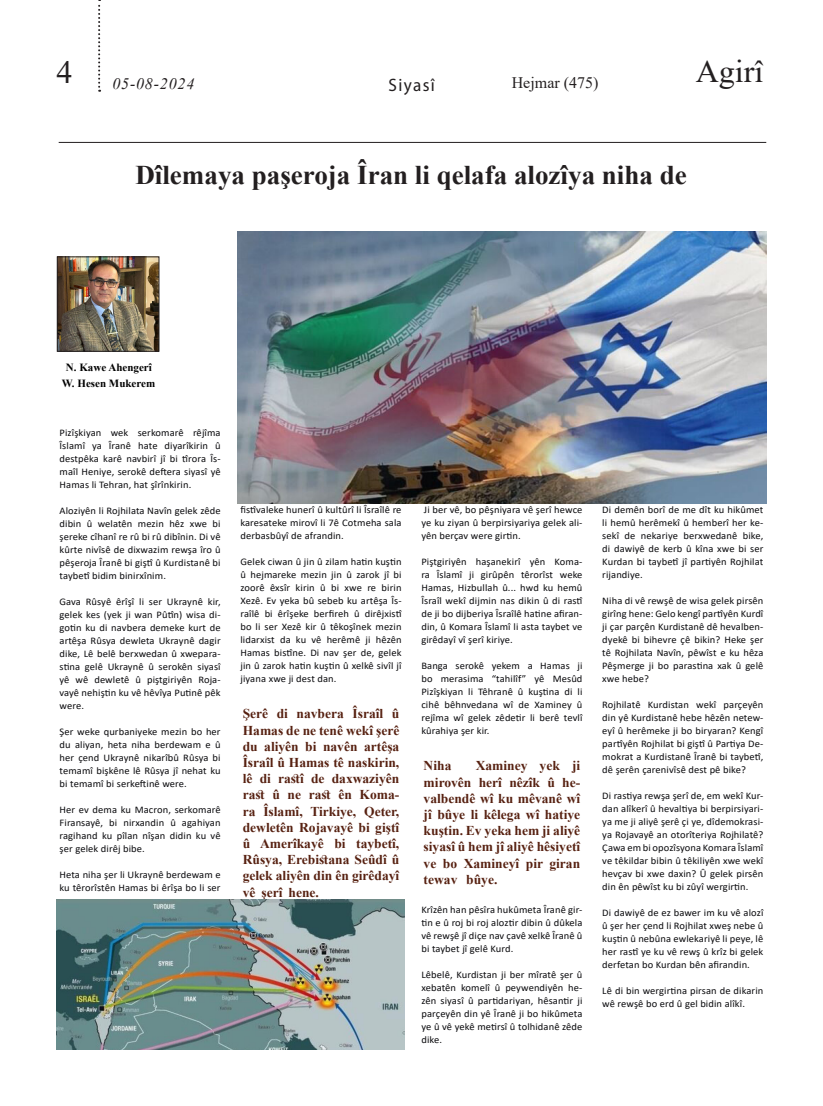
<style>
.page{position:relative;width:823px;height:1106px;background:#fff}
.page>*{position:absolute;margin:0;border:0;box-sizing:border-box;transform-origin:0 0}
.t1{font:32px "Times New Roman";color:#231f20}
.t2{font:700 27px "Times New Roman";color:#231f20}
.t3{font:18px "Myriad Pro";letter-spacing:.08em;color:#231f20;scale:.95 1}
.t4{font:16px "Times New Roman";color:#231f20}
.t5{font:italic 16px "Times New Roman";letter-spacing:.05em;color:#231f20}
.Heading_3{font:700 13.5px/16.2px "Times New Roman";color:#572111;text-align:justify}
.t6{font:700 11px "Times New Roman";color:#000}
.t7{font:10.1px/13px "Calibri";letter-spacing:.01em;color:#0b0b0e;text-align:justify;scale:1.04 1}
</style>
<div class="page">
<svg style="left:98px;top:0;width:2px;height:92px"></svg>
<hr style="left:59px;top:142px;width:706px;height:1px;background:#231f20">
<img style="left:237px;top:231px;width:528px;height:273px">
<img style="left:59px;top:258px;width:98px;height:92px">
<div style="left:57px;top:256px;width:102px;height:96px;border:1px solid #231f20"></div>
<img style="left:57px;top:900px;width:347px;height:149px">
<h1 class="t1" style="left:56px;top:50px;width:18px">4</h1>
<h1 class="t1" style="left:695px;top:49px;width:69px">Agirî</h1>
<h3 class="t5" style="left:112px;top:72px;width:83px">05-08-2024</h3>
<p class="t3" style="left:388px;top:74px;width:50px">Siyasî</p>
<h3 class="t4" style="left:511px;top:72px;width:88px">Hejmar (475)</h3>
<p class="t2" style="left:135px;top:156px;width:552px">Dîlemaya paşeroja Îran li qelafa alozîya niha de</p>
<p class="t6" style="left:66px;top:359px;width:87px">N. Kawe Ahengerî</p>
<p class="t6" style="left:62px;top:375px;width:95px">W. Hesen Mukerem</p>
<p class="t7" style="left:59px;top:425px;width:156px">Pizîşkiyan wek serkomarê rêjîma Îslamî ya Îranê hate diyarîkirin û destpêka karê navbirî jî bi tîrora Îs&shy;maîl Heniye, serokê deftera siyasî yê Hamas li Tehran, hat şîrînkirin.</p>
<p class="t7" style="left:59px;top:503px;width:156px">Aloziyên li Rojhilata Navîn gelek zêde dibin û welatên mezin hêz xwe bi şereke cîhanî re rû bi rû dibînin. Di vê kûrte nivîsê de dixwazim rewşa îro û pêşeroja Îranê bi giştî û Kurdistanê bi taybetî bidim binirxînim.</p>
<p class="t7" style="left:59px;top:594px;width:156px">Gava Rûsyê êrîşî li ser Ukraynê kir, gelek kes (yek ji wan Pûtîn) wisa di&shy;gotin ku di navbera demeke kurt de artêşa Rûsya dewleta Ukraynê dagir dike, Lê belê berxwedan û xwepara&shy;stina gelê Ukraynê û serokên siyasî yê wê dewletê û piştgiriyên Roja&shy;vayê nehiştin ku vê hêvîya Putinê pêk were.</p>
<p class="t7" style="left:59px;top:724px;width:156px">Şer weke qurbaniyeke mezin bo her du aliyan, heta niha berdewam e û her çend Ukraynê nikarîbû Rûsya bi temamî bişkêne lê Rûsya jî nehat ku bi temamî bi serkeftinê were.</p>
<p class="t7" style="left:59px;top:802px;width:156px">Her ev dema ku Macron, serkomarê Firansayê, bi nirxandin û agahiyan ragihand ku pîlan nîşan didin ku vê şer gelek dirêj bibe.</p>
<p class="t7" style="left:59px;top:867px;width:156px">Heta niha şer li Ukraynê berdewam e ku têrorîstên Hamas bi êrîşa bo li ser</p>
<p class="t7" style="left:240px;top:503px;width:156px">fistîvaleke hunerî û kultûrî li Îsraîlê re karesateke mirovî li 7ê Cotmeha sala derbasbûyî de afrandin.</p>
<p class="t7" style="left:240px;top:555px;width:156px">Gelek ciwan û jin û zilam hatin kuştin û hejmareke mezin jin û zarok jî bi zoorê êxsîr kirin û bi xwe re birin Xezê. Ev yeka bû sebeb ku artêşa Îs&shy;raîlê bi êrîşeke berfireh û dirêjxistî bo li ser Xezê kir û têkoşînek mezin lidarxist da ku vê herêmê ji hêzên Hamas bistîne. Di nav şer de, gelek jin û zarok hatin kuştin û xelkê sivîl jî jiyana xwe ji dest dan.</p>
<p class="Heading_3" style="left:242px;top:705px;width:158px">Şerê di navbera Îsraîl û Hamas de ne tenê wekî şerê du aliyên bi navên artêşa Îsraîl û Hamas tê naskirin, lê di rastî de daxwaziyên rast û ne rast ên Koma&shy;ra Îslamî, Tirkiye, Qeter, dewletên Rojavayê bi giştî û Amerîkayê bi taybetî, Rûsya, Erebistana Seûdî û gelek aliyên din ên girêdayî vê şerî hene.</p>
<p class="t7" style="left:421px;top:503px;width:156px">Ji ber vê, bo pêşniyara vê şerî hewce ye ku ziyan û berpirsiyariya gelek ali&shy;yên berçav were girtin.</p>
<p class="t7" style="left:421px;top:555px;width:156px">Piştgiriyên haşanekirî yên Koma&shy;ra Îslamî ji girûpên têrorîst weke Hamas, Hizbullah û... hwd ku hemû Îsraîl wekî dijmin nas dikin û di rastî de ji bo dijberiya Îsraîlê hatine afiran&shy;din, û Komara Îslamî li asta taybet ve girêdayî vî şerî kiriye.</p>
<p class="t7" style="left:421px;top:659px;width:156px">Banga serokê yekem a Hamas ji bo merasima “tahilîf” yê Mesûd Pizîşkiyan li Têhranê û kuştina di li cihê bêhnvedana wî de Xaminey û rejîma wî gelek zêdetir li berê tevlî kûrahiya şer kir.</p>
<p class="Heading_3" style="left:423px;top:757px;width:29px">Niha</p>
<p class="Heading_3" style="left:423px;top:757px;width:158px;text-indent:52px">Xaminey yek ji mirovên herî nêzîk û he&shy;valbendê wî ku mêvanê wî jî bûye li kêlega wî hatiye kuştin. Ev yeka hem ji aliyê siyasî û hem jî aliyê hêsiyetî ve bo Xamineyî pir giran tewav bûye.</p>
<p class="t7" style="left:421px;top:902px;width:156px">Krîzên han pêsîra hukûmeta Îranê gir&shy;tin e û roj bi roj aloztir dibin û dûkela vê rewşê jî diçe nav çavê xelkê Îranê û bi taybet jî gelê Kurd.</p>
<p class="t7" style="left:421px;top:967px;width:156px">Lêbelê, Kurdistan ji ber mîratê şer û xebatên komelî û peywendiyên he&shy;zên siyasî û partidariyan, hêsantir ji parçeyên din yê Îranê ji bo hikûmeta ye û vê yekê metirsî û tolhidanê zêde dike.</p>
<p class="t7" style="left:602px;top:503px;width:156px">Di demên borî de me dît ku hikûmet li hemû herêmekî û hemberî her ke&shy;sekî de nekariye berxwedanê bike, di dawiyê de kerb û kîna xwe bi ser Kurdan bi taybetî jî partiyên Rojhilat rijandiye.</p>
<p class="t7" style="left:602px;top:594px;width:156px">Niha di vê rewşê de wisa gelek pirsên girîng hene: Gelo kengî partîyên Kurdî ji çar parçên Kurdistanê dê hevalben&shy;dyekê bi bihevre çê bikin? Heke şer tê Rojhilata Navîn, pêwîst e ku hêza Pêşmerge ji bo parastina xak û gelê xwe hebe?</p>
<p class="t7" style="left:602px;top:698px;width:156px">Rojhilatê Kurdistan wekî parçeyên din yê Kurdistanê hebe hêzên netew&shy;eyî û herêmeke ji bo biryaran? Kengî partîyên Rojhilat bi giştî û Partiya De&shy;mokrat a Kurdistanê Îranê bi taybetî, dê şerên çarenivîsê dest pê bike?</p>
<p class="t7" style="left:602px;top:789px;width:156px">Di rastiya rewşa şerî de, em wekî Kur&shy;dan alîkerî û hevaltiya bi berpirsiyari&shy;ya me ji aliyê şerê çi ye, dîdemokrasi&shy;ya Rojavayê an otorîteriya Rojhilatê?<br>Çawa em bi opozîsyona Komara Îslamî ve têkildar bibin û têkiliyên xwe wekî hevçav bi xwe daxin? Û gelek pirsên din ên pêwîst ku bi zûyî wergirtin.</p>
<p class="t7" style="left:602px;top:906px;width:156px">Di dawiyê de ez bawer im ku vê alozî û şer her çend li Rojhilat xweş nebe û kuştin û nebûna ewlekariyê li peye, lê her rastî ye ku vê rewş û krîz bi gelek derfetan bo Kurdan bên afirandin.</p>
<p class="t7" style="left:602px;top:984px;width:156px">Lê di bin wergirtina pirsan de dikarin wê rewşê bo erd û gel bidin alîkî.</p>
</div>
